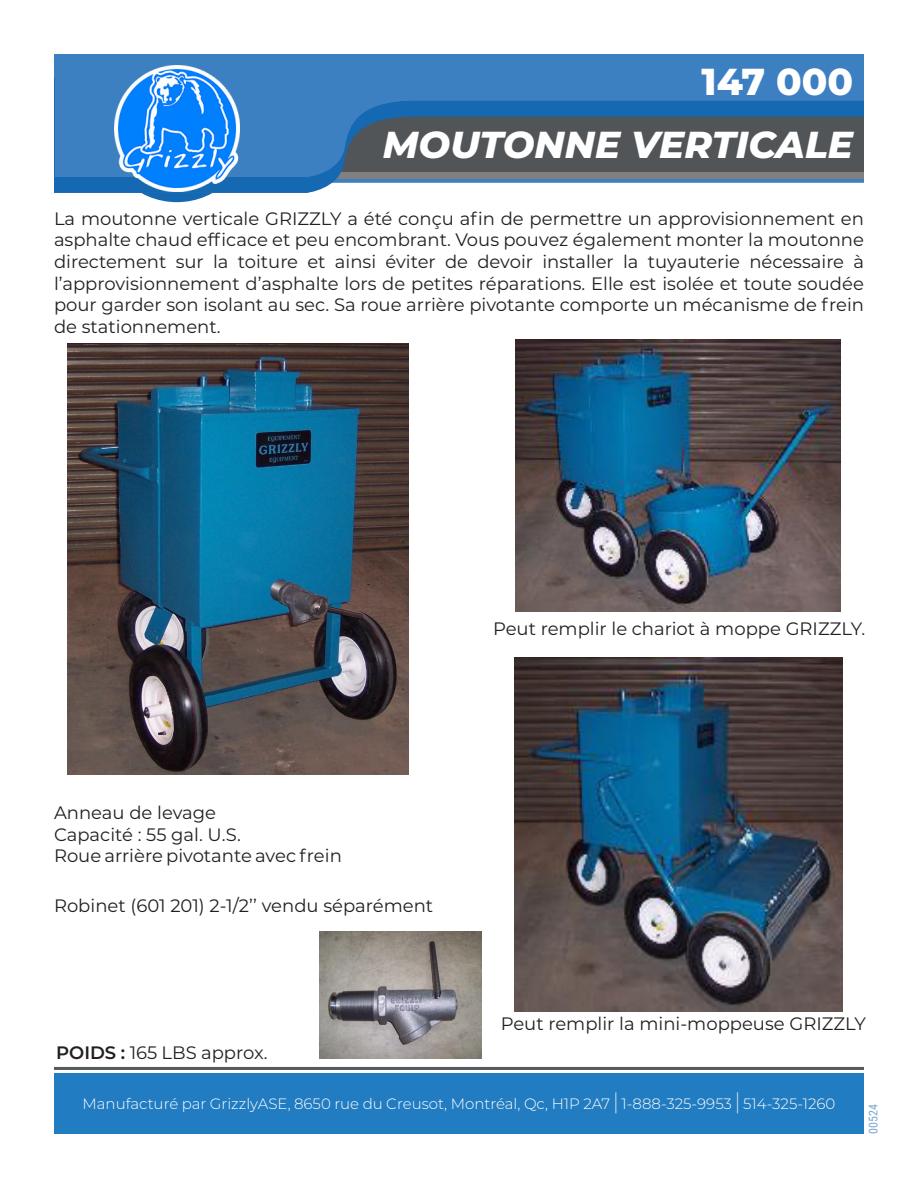
<style>
.page{position:relative;width:918px;height:1188px;background:#fff}
.page>*{position:absolute;margin:0;border:0;box-sizing:border-box;transform-origin:0 0}
.Titre{font:italic 800 37.5px "Montserrat";color:#fff}
.NumProduit{font:800 37.5px "Montserrat";color:#fff}
.t1{font:18px/21.6px "Montserrat";color:#231f20;text-align:justify}
.t2{font:300 15px "Montserrat";color:#fff}
.t3{font:12px "Roboto Condensed";color:#2e75bb}
.s1{font-weight:600}
.s2{font-size:22.5px}
</style>
<div class="page">
<div style="left:54px;top:1074px;width:810px;height:60px;background:#217cc1"></div>
<hr style="left:54px;top:1067px;width:810px;height:3px;background:#55595b">
<div style="left:54px;top:54px;width:810px;height:24px;background:#3d80c2"></div>
<svg style="left:54px;top:78px;width:810px;height:115px;background:#4e759b"></svg>
<img style="left:114px;top:66px;width:126px;height:125px">
<img style="left:514px;top:658px;width:328px;height:353px">
<img style="left:68px;top:343px;width:340px;height:432px">
<img style="left:319px;top:932px;width:163px;height:126px">
<img style="left:516px;top:339px;width:324px;height:273px">
<p class="NumProduit" style="left:702px;top:54px;width:153px">147 000</p>
<p class="Titre" style="left:383px;top:117px;width:472px">MOUTONNE VERTICALE</p>
<p class="t1" style="left:54px;top:207px;width:812px">La moutonne verticale GRIZZLY a été conçu afin de permettre un approvisionnement en asphalte chaud efficace et peu encombrant. Vous pouvez également monter la moutonne directement sur la toiture et ainsi éviter de devoir installer la tuyauterie nécessaire à l’approvisionnement d’asphalte lors de petites réparations. Elle est isolée et toute soudée pour garder son isolant au sec. Sa roue arrière pivotante comporte un mécanisme de frein de stationnement.</p>
<p class="t1" style="left:493px;top:617px;width:374px">Peut remplir le chariot à moppe GRIZZLY.</p>
<p class="t1" style="left:54px;top:801px;width:164px">Anneau de levage</p>
<p class="t1" style="left:54px;top:823px;width:188px">Capacité : 55 gal. U.S.</p>
<p class="t1" style="left:54px;top:844px;width:289px">Roue arrière pivotante avec frein</p>
<p class="t1" style="left:54px;top:894px;width:381px">Robinet (601 201) 2-1/2’’ vendu séparément</p>
<p class="t1" style="left:56px;top:1041px;width:213px"><span class="s1">POIDS :</span> 165 LBS approx.</p>
<p class="t1" style="left:501px;top:1012px;width:367px">Peut remplir la mini-moppeuse GRIZZLY</p>
<p class="t2" style="left:83px;top:1093px;width:754px">Manufacturé par GrizzlyASE, 8650 rue du Creusot, Montréal, Qc, H1P 2A7 <span class="s2">|</span> 1-888-325-9953 <span class="s2">|</span> 514-325-1260</p>
<p class="t3" style="left:865px;top:1134px;width:31px;rotate:-90deg">00524</p>
</div>
